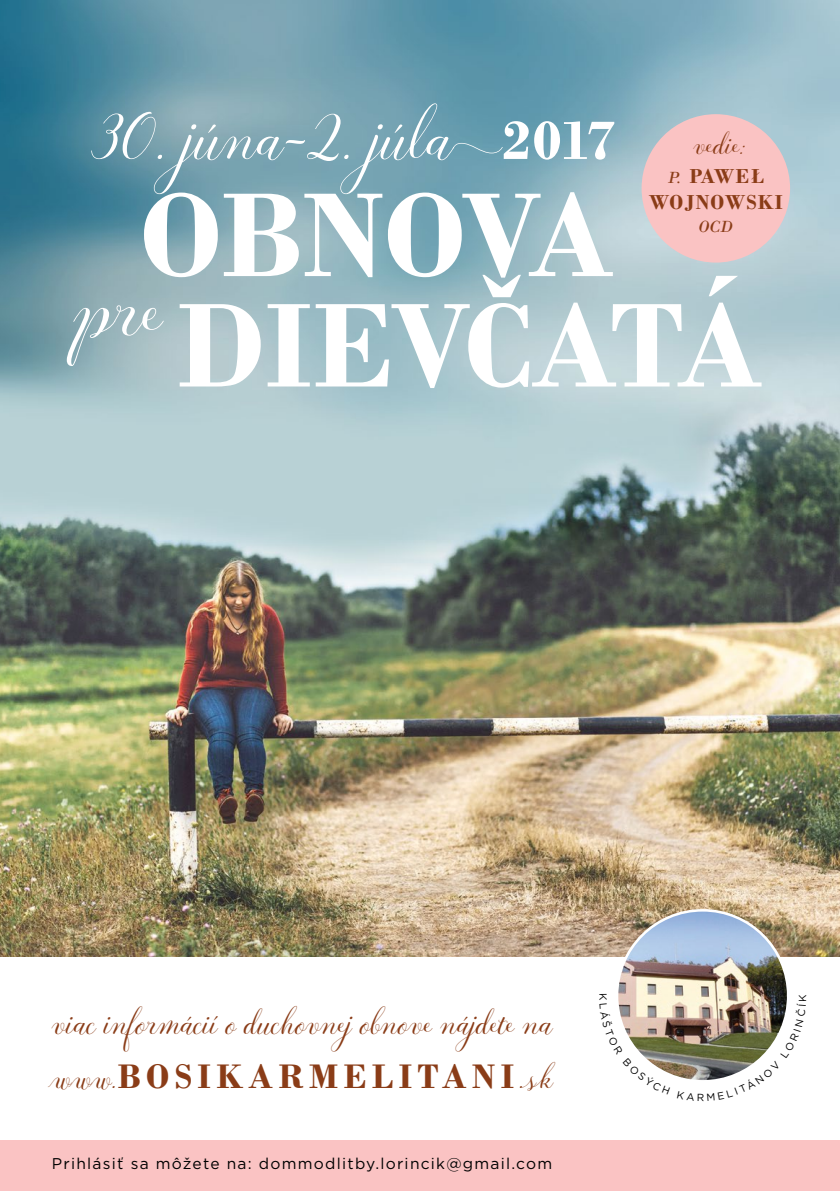
<style>
.page{position:relative;width:840px;height:1191px;background:#fff}
.page>*{position:absolute;margin:0;border:0;box-sizing:border-box;transform-origin:0 0}
.t1{font:700 125.8px/110.4px "Bodoni";letter-spacing:-.03em;color:#fff}
.t2{font:700 98.6px "Revista Script";color:#fff}
.t3{font:700 80.2px "Revista Script";color:#fff}
.t4{font:700 40.2px "Revista Script";color:#8a3c17}
.t5{font:700 35.8px "Bodoni";letter-spacing:.15em;color:#8a3c17}
.t6{font:700 35.4px "Revista Script";color:#8a3c17}
.t7{font:700 21.2px/25.4px "Bodoni";letter-spacing:.05em;color:#8a3c17;text-align:center}
.t8{font:italic 17px "Bodoni";color:#8a3c17}
.t9{font:15.6px "Gotham";letter-spacing:.08em;color:#000}
.s1{font-family:"Bodoni";font-size:58px}
.s2{font-weight:400;font-style:italic;font-size:17px}
.s3{font-family:"Revista Script";font-size:37.4px}
</style>
<div class="page">
<img style="left:0;top:0;width:839px;height:956px">
<img style="left:616px;top:910px;width:171px;height:171px;border-radius:85px">
<div style="left:0;top:1140px;width:839px;height:51px;background:#fac3c3"></div>
<div style="left:641px;top:114px;width:148px;height:148px;background:#fac3c3;border-radius:50%"></div>
<svg style="left:616px;top:993px;width:53px;height:81px"></svg>
<img style="left:677px;top:994px;width:110px;height:87px">
<h3 class="t3" style="left:88px;top:91px;width:528px">30. júna-2. júla <span class="s1">2017</span></h3>
<h3 class="t6" style="left:693px;top:124px;width:56px">vedie:</h3>
<h3 class="t7" style="left:648px;top:164px;width:135px"><span class="s2">P.</span> PAWEŁ<br>WOJNOWSKI</h3>
<p class="t8" style="left:698px;top:216px;width:36px">OCD</p>
<h1 class="t1" style="left:140px;top:179px;width:624px">OBNOVA<br>DIEVCˇATÁ</h1>
<h2 class="t2" style="left:74px;top:252px;width:91px">pre</h2>
<h3 class="t4" style="left:52px;top:1000px;width:502px">viac informácií o duchovnej obnove nájdete na</h3>
<h3 class="t5" style="left:52px;top:1054px;width:503px"><span class="s3">www.</span>BOSIKARMELITANI<span class="s3">.sk</span></h3>
<p class="t9" style="left:52px;top:1153px;width:501px">Prihlásiť sa môžete na: dommodlitby.lorincik@gmail.com</p>
</div>
